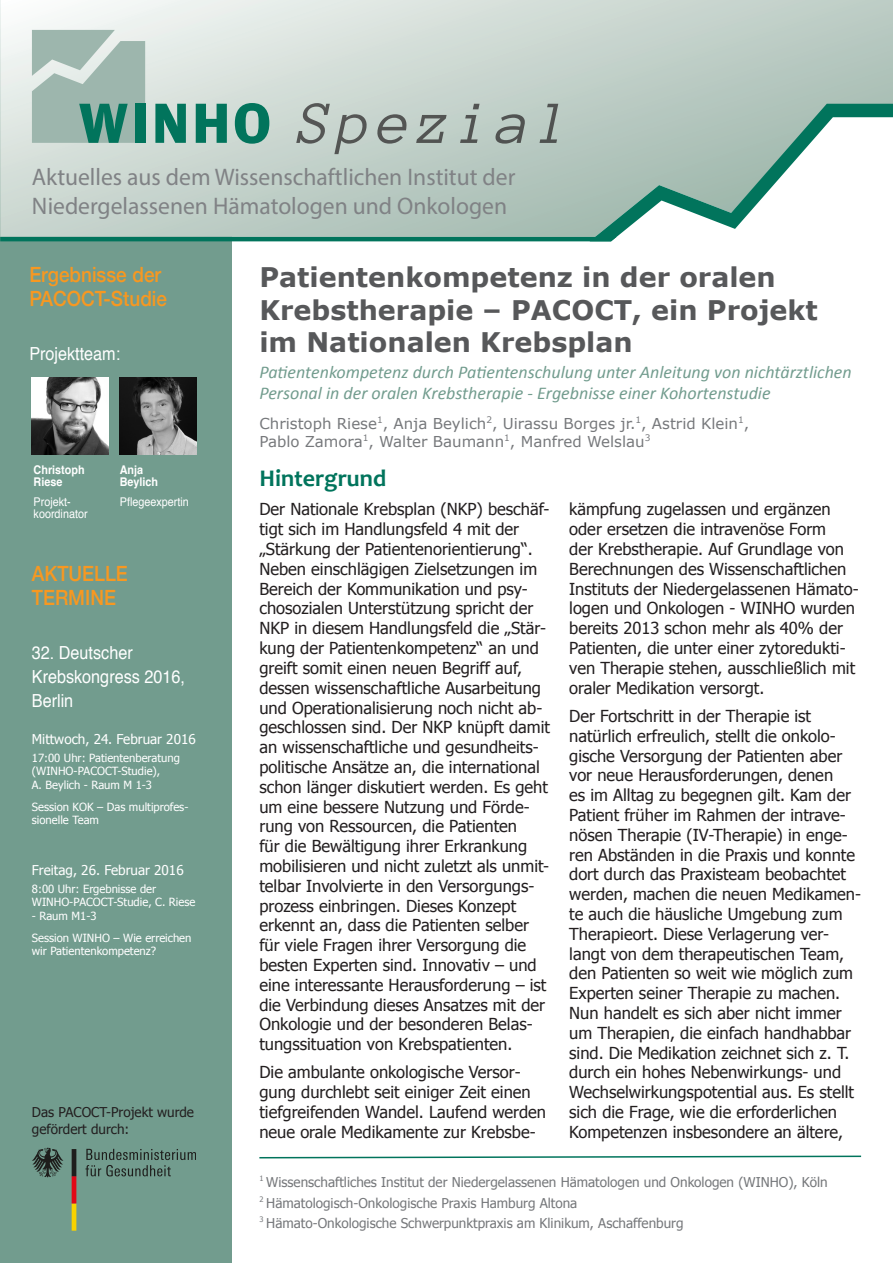
<style>
.page{position:relative;width:893px;height:1263px;background:#fff}
.page>*{position:absolute;margin:0;border:0;box-sizing:border-box;transform-origin:0 0}
.t1{font:italic 61.5px "Anonymous Pro";letter-spacing:.1em;color:rgb(35 31 32/.7)}
.t2{font:700 27px/32.4px "Verdana";color:#57585a}
.t3{font:24px/28.8px "Myriad Pro";color:#808285}
.t4{font:700 24px "Candara";color:#01745c}
.t5{font:500 21px/24px "Helvetica Neue";color:#f79821;scale:.9 1}
.t6{font:italic 18px/21px "Calibri";color:#729c8e}
.t7{font:18px/24px "Helvetica";color:#fff;scale:.9 1}
.t8{font:16.5px/19.8px "Tahoma";color:#231f20}
.t9{font:15px/18px "Verdana";color:#76787b}
.t10{font:13.5px/20.4px "Tahoma";color:#76787b}
.t11{font:13.5px "Tahoma";color:#fff}
.t12{font:13.5px/16.2px "Tahoma";color:#231f20}
.t13{font:12px/12px "Helvetica";color:#fff;scale:.9 1}
.t14{font:700 12px/12px "Helvetica";color:#fff;scale:.9 1}
.t15{font:11.25px/13.5px "Tahoma";color:#fff}
</style>
<div class="page">
<div style="left:0;top:0;width:231px;height:1263px;background:#729c8e"></div>
<svg style="left:0;top:0;width:893px;height:30px;background:#d9e2dd"></svg>
<svg style="left:0;top:30px;width:893px;height:211px;background:#b9cdc5"></svg>
<img style="left:32px;top:378px;width:76px;height:76px">
<img style="left:120px;top:378px;width:76px;height:76px">
<svg style="left:32px;top:1148px;width:31px;height:29px"></svg>
<svg style="left:72px;top:1149px;width:4px;height:82px"></svg>
<svg style="left:85px;top:1149px;width:111px;height:27px"></svg>
<svg style="left:259px;top:1155px;width:603px;height:4px"></svg>
<h1 class="t1" style="left:298px;top:87px;width:273px">Spezial</h1>
<h3 class="t3" style="left:32px;top:162px;width:485px">Aktuelles aus dem Wissenschaftlichen Institut der<br>Niedergelassenen Hämatologen und Onkologen</h3>
<p class="t5" style="left:29px;top:261px;width:154px">Ergebnisse der<br>PACOCT-Studie</p>
<p class="t7" style="left:29px;top:342px;width:103px">Projektteam:</p>
<p class="t14" style="left:34px;top:463px;width:58px">Christoph<br>Riese</p>
<p class="t13" style="left:34px;top:496px;width:62px">Projekt&shy;koordinator</p>
<p class="t14" style="left:120px;top:463px;width:44px">Anja<br>Beylich</p>
<p class="t13" style="left:120px;top:496px;width:78px">Pflegeexpertin</p>
<p class="t5" style="left:32px;top:560px;width:108px">AKTUELLE<br>TERMINE</p>
<p class="t7" style="left:32px;top:641px;width:172px">32. Deutscher<br>Krebskongress 2016,<br>Berlin</p>
<p class="t11" style="left:32px;top:730px;width:165px">Mittwoch, 24. Februar 2016</p>
<p class="t15" style="left:32px;top:750px;width:150px">17:00 Uhr: Patientenberatung (WINHO-PACOCT-Studie),<br>A. Beylich - Raum M 1-3</p>
<p class="t15" style="left:32px;top:799px;width:158px">Session KOK – Das multiprofes&shy;sionelle Team</p>
<p class="t11" style="left:32px;top:861px;width:153px">Freitag, 26. Februar 2016</p>
<p class="t15" style="left:32px;top:882px;width:165px">8:00 Uhr: Ergebnisse der<br>WINHO-PACOCT-Studie, C. Riese</p>
<p class="t15" style="left:32px;top:904px;width:161px;line-height:22px">- Raum M1-3<br>Session WINHO – Wie erreichen</p>
<p class="t15" style="left:32px;top:944px;width:126px">wir Patientenkompetenz?</p>
<p class="t12" style="left:32px;top:1104px;width:164px">Das PACOCT-Projekt wurde gefördert durch:</p>
<h2 class="t2" style="left:259px;top:261px;width:560px">Patientenkompetenz in der oralen<br>Krebstherapie – PACOCT, ein Projekt im Nationalen Krebsplan</h2>
<p class="t6" style="left:259px;top:360px;width:594px">Patientenkompetenz durch Patientenschulung unter Anleitung von nichtärztlichen<br>Personal in der oralen Krebstherapie - Ergebnisse einer Kohortenstudie</p>
<p class="t9" style="left:259px;top:415px;width:491px">Christoph Riese<sup>1</sup>, Anja Beylich<sup>2</sup>, Uirassu Borges jr.<sup>1</sup>, Astrid Klein<sup>1</sup>,<br>Pablo Zamora<sup>1</sup>, Walter Baumann<sup>1</sup>, Manfred Welslau<sup>3</sup></p>
<h3 class="t4" style="left:259px;top:463px;width:128px">Hintergrund</h3>
<p class="t8" style="left:259px;top:499px;width:292px">Der Nationale Krebsplan (NKP) beschäf&shy;tigt sich im Handlungsfeld 4 mit der „Stärkung der Patientenorientierung“.<br>Neben einschlägigen Zielsetzungen im Bereich der Kommunikation und psy&shy;chosozialen Unterstützung spricht der NKP in diesem Handlungsfeld die „Stär&shy;kung der Patientenkompetenz“ an und greift somit einen neuen Begriff auf, dessen wissenschaftliche Ausarbeitung und Operationalisierung noch nicht ab&shy;geschlossen sind. Der NKP knüpft damit an wissenschaftliche und gesundheits&shy;politische Ansätze an, die international schon länger diskutiert werden. Es geht um eine bessere Nutzung und Förde&shy;rung von Ressourcen, die Patienten<br>für die Bewältigung ihrer Erkrankung mobilisieren und nicht zuletzt als unmit&shy;telbar Involvierte in den Versorgungs&shy;prozess einbringen. Dieses Konzept erkennt an, dass die Patienten selber für viele Fragen ihrer Versorgung die besten Experten sind. Innovativ – und eine interessante Herausforderung – ist die Verbindung dieses Ansatzes mit der Onkologie und der besonderen Belas&shy;tungssituation von Krebspatienten.</p>
<p class="t8" style="left:259px;top:1062px;width:288px">Die ambulante onkologische Versor&shy;gung durchlebt seit einiger Zeit einen tiefgreifenden Wandel. Laufend werden neue orale Medikamente zur Krebsbe-</p>
<p class="t8" style="left:569px;top:499px;width:291px">kämpfung zugelassen und ergänzen oder ersetzen die intravenöse Form<br>der Krebstherapie. Auf Grundlage von Berechnungen des Wissenschaftlichen Instituts der Niedergelassenen Hämato&shy;logen und Onkologen - WINHO wurden bereits 2013 schon mehr als 40% der Patienten, die unter einer zytoredukti&shy;ven Therapie stehen, ausschließlich mit oraler Medikation versorgt.</p>
<p class="t8" style="left:569px;top:705px;width:293px">Der Fortschritt in der Therapie ist natürlich erfreulich, stellt die onkolo&shy;gische Versorgung der Patienten aber vor neue Herausforderungen, denen<br>es im Alltag zu begegnen gilt. Kam der Patient früher im Rahmen der intrave&shy;nösen Therapie (IV-Therapie) in enge&shy;ren Abständen in die Praxis und konnte dort durch das Praxisteam beobachtet werden, machen die neuen Medikamen&shy;te auch die häusliche Umgebung zum Therapieort. Diese Verlagerung ver&shy;langt von dem therapeutischen Team, den Patienten so weit wie möglich zum Experten seiner Therapie zu machen.<br>Nun handelt es sich aber nicht immer um Therapien, die einfach handhabbar sind. Die Medikation zeichnet sich z. T. durch ein hohes Nebenwirkungs- und Wechselwirkungspotential aus. Es stellt sich die Frage, wie die erforderlichen Kompetenzen insbesondere an ältere,</p>
<p class="t10" style="left:259px;top:1172px;width:570px"><sup>1</sup> Wissenschaftliches Institut der Niedergelassenen Hämatologen und Onkologen (WINHO), Köln<br><sup>2</sup> Hämatologisch-Onkologische Praxis Hamburg Altona<br><sup>3</sup> Hämato-Onkologische Schwerpunktpraxis am Klinikum, Aschaffenburg</p>
</div>
